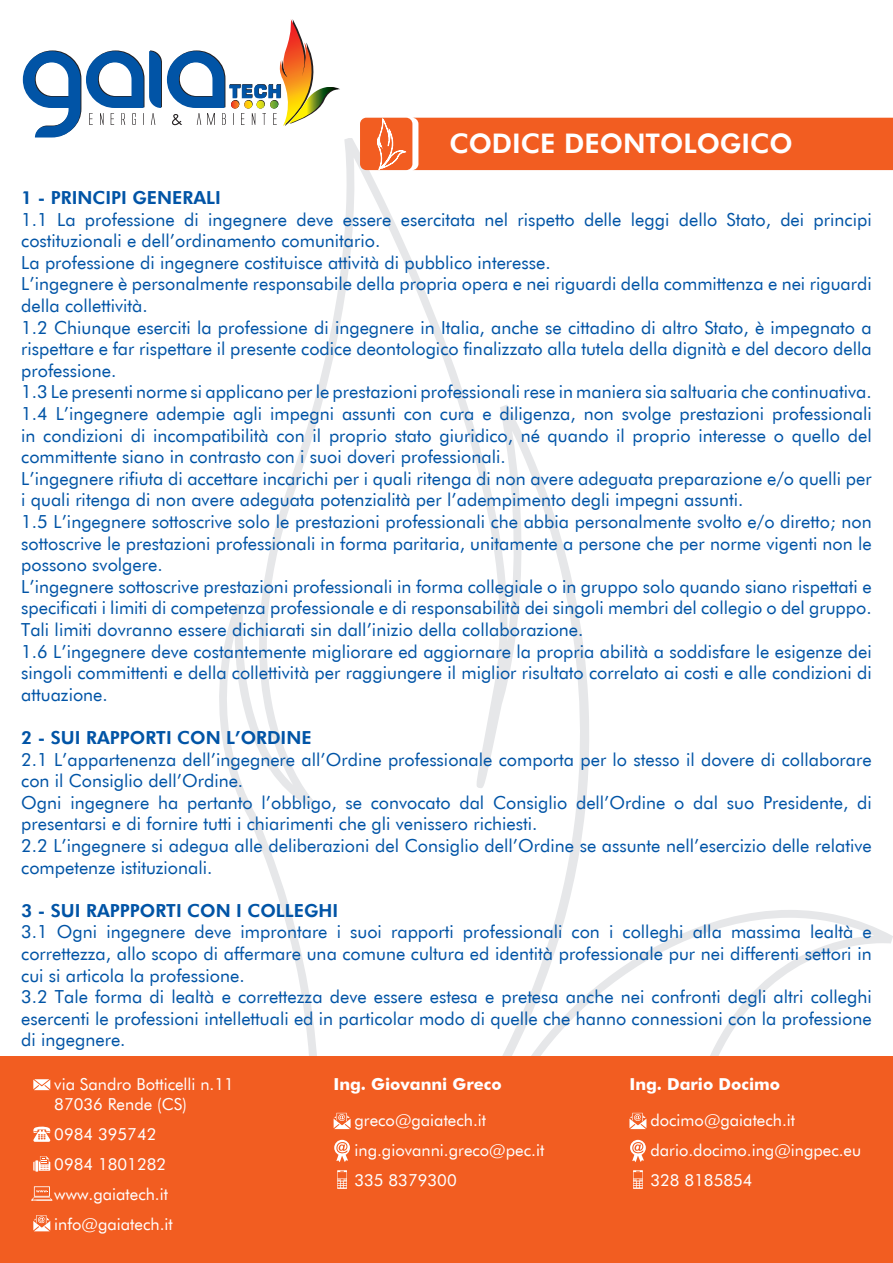
<style>
.page{position:relative;width:893px;height:1263px;background:#fff}
.page>*{position:absolute;margin:0;border:0;box-sizing:border-box;transform-origin:0 0}
.t1{font:800 27px "Futura BT";color:#fff}
.t2{font:18px/21.6px "Futura BT";color:#0154a6}
.t3{font:800 18px "Futura BT";color:#0154a6}
.t4{font:16.5px/30px "Futura BT";color:#fff}
.t5{font:700 16.5px "Futura BT";color:#fff}
</style>
<div class="page">
<svg style="left:219px;top:138px;width:503px;height:919px"></svg>
<svg style="left:314px;top:910px;width:579px;height:147px"></svg>
<div style="left:0;top:1057px;width:893px;height:206px;background:#f25d21"></div>
<svg style="left:23px;top:19px;width:317px;height:118px"></svg>
<svg style="left:33px;top:1126px;width:18px;height:16px"></svg>
<svg style="left:33px;top:1156px;width:17px;height:15px"></svg>
<svg style="left:31px;top:1186px;width:21px;height:15px"></svg>
<svg style="left:33px;top:1215px;width:17px;height:16px"></svg>
<svg style="left:33px;top:1079px;width:17px;height:11px"></svg>
<svg style="left:334px;top:1113px;width:17px;height:16px"></svg>
<svg style="left:334px;top:1140px;width:16px;height:22px"></svg>
<svg style="left:337px;top:1170px;width:10px;height:19px"></svg>
<svg style="left:629px;top:1113px;width:17px;height:16px"></svg>
<svg style="left:630px;top:1140px;width:16px;height:22px"></svg>
<svg style="left:633px;top:1170px;width:10px;height:19px"></svg>
<div style="left:360px;top:118px;width:52px;height:52px;background:#f25d21;border-radius:6px"></div>
<div style="left:412px;top:118px;width:481px;height:52px;background:#f25d21"></div>
<svg style="left:377px;top:118px;width:29px;height:52px"></svg>
<h1 class="t1" style="left:449px;top:127px;width:345px">CODICE DEONTOLOGICO</h1>
<p class="t3" style="left:21px;top:187px;width:201px">1 - PRINCIPI GENERALI</p>
<p class="t2" style="left:21px;top:208px;width:852px">1.1 La professione di ingegnere deve essere esercitata nel rispetto delle leggi dello Stato, dei principi costituzionali e dell’ordinamento comunitario.<br>La professione di ingegnere costituisce attività di pubblico interesse.<br>L’ingegnere è personalmente responsabile della propria opera e nei riguardi della committenza e nei riguardi della collettività.<br>1.2 Chiunque eserciti la professione di ingegnere in Italia, anche se cittadino di altro Stato, è impegnato a rispettare e far rispettare il presente codice deontologico finalizzato alla tutela della dignità e del decoro della professione.<br>1.3 Le presenti norme si applicano per le prestazioni professionali rese in maniera sia saltuaria che continuativa.<br>1.4 L’ingegnere adempie agli impegni assunti con cura e diligenza, non svolge prestazioni professionali in condizioni di incompatibilità con il proprio stato giuridico, né quando il proprio interesse o quello del committente siano in contrasto con i suoi doveri professionali.<br>L’ingegnere rifiuta di accettare incarichi per i quali ritenga di non avere adeguata preparazione e/o quelli per i quali ritenga di non avere adeguata potenzialità per l’adempimento degli impegni assunti.<br>1.5 L’ingegnere sottoscrive solo le prestazioni professionali che abbia personalmente svolto e/o diretto; non sottoscrive le prestazioni professionali in forma paritaria, unitamente a persone che per norme vigenti non le possono svolgere.<br>L’ingegnere sottoscrive prestazioni professionali in forma collegiale o in gruppo solo quando siano rispettati e specificati i limiti di competenza professionale e di responsabilità dei singoli membri del collegio o del gruppo.<br>Tali limiti dovranno essere dichiarati sin dall’inizio della collaborazione.<br>1.6 L’ingegnere deve costantemente migliorare ed aggiornare la propria abilità a soddisfare le esigenze dei singoli committenti e della collettività per raggiungere il miglior risultato correlato ai costi e alle condizioni di attuazione.</p>
<p class="t3" style="left:21px;top:727px;width:292px">2 - SUI RAPPORTI CON L’ORDINE</p>
<p class="t2" style="left:21px;top:748px;width:852px">2.1 L’appartenenza dell’ingegnere all’Ordine professionale comporta per lo stesso il dovere di collaborare con il Consiglio dell’Ordine.<br>Ogni ingegnere ha pertanto l’obbligo, se convocato dal Consiglio dell’Ordine o dal suo Presidente, di presentarsi e di fornire tutti i chiarimenti che gli venissero richiesti.<br>2.2 L’ingegnere si adegua alle deliberazioni del Consiglio dell’Ordine se assunte nell’esercizio delle relative competenze istituzionali.</p>
<p class="t3" style="left:21px;top:899px;width:318px">3 - SUI RAPPPORTI CON I COLLEGHI</p>
<p class="t2" style="left:21px;top:921px;width:852px">3.1 Ogni ingegnere deve improntare i suoi rapporti professionali con i colleghi alla massima lealtà e correttezza, allo scopo di affermare una comune cultura ed identità professionale pur nei differenti settori in cui si articola la professione.<br>3.2 Tale forma di lealtà e correttezza deve essere estesa e pretesa anche nei confronti degli altri colleghi esercenti le professioni intellettuali ed in particolar modo di quelle che hanno connessioni con la professione di ingegnere.</p>
<p class="t4" style="left:54px;top:1074px;width:181px;line-height:19.8px">via Sandro Botticelli n.11<br>87036 Rende (CS)</p>
<p class="t4" style="left:54px;top:1118px;width:120px">0984 395742<br>0984 1801282 www.gaiatech.it info@gaiatech.it</p>
<p class="t5" style="left:334px;top:1074px;width:170px">Ing. Giovanni Greco</p>
<p class="t4" style="left:354px;top:1104px;width:191px">greco@gaiatech.it ing.giovanni.greco@pec.it<br>335 8379300</p>
<p class="t5" style="left:629px;top:1074px;width:152px">Ing. Dario Docimo</p>
<p class="t4" style="left:650px;top:1104px;width:212px">docimo@gaiatech.it dario.docimo.ing@ingpec.eu<br>328 8185854</p>
</div>
